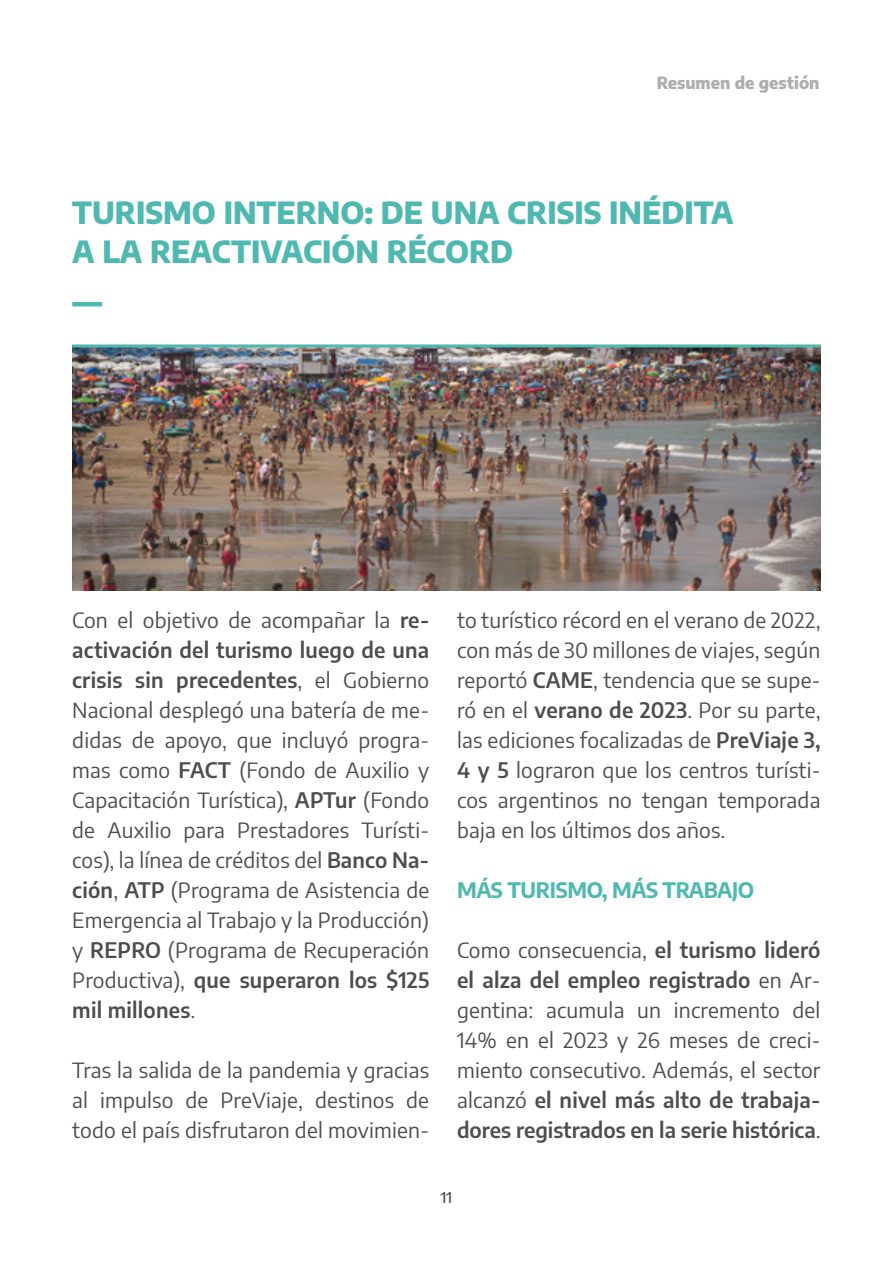
<style>
.page{position:relative;width:893px;height:1263px;background:#fff}
.page>*{position:absolute;margin:0;border:0;box-sizing:border-box;transform-origin:0 0}
.t1{font:800 30px/39px "Encode Sans";color:#4fb8b0}
.t2{font:21px/30px "Encode Sans";letter-spacing:.01em;color:#4d4d4d;text-align:justify}
.t3{font:700 21px "Encode Sans";letter-spacing:-.02em;color:#4fb8b0}
.t4{font:800 16.5px "Encode Sans";color:#adaeaf}
.t5{font:500 15px "Encode Sans";color:#4d4d4d}
.s1{font-weight:600}
</style>
<div class="page">
<img style="left:72px;top:347px;width:749px;height:243px">
<hr style="left:72px;top:302px;width:30px;height:4px;background:#4fb8b0">
<hr style="left:72px;top:344px;width:749px;height:3px;background:#4fb8b0">
<p class="t4" style="left:657px;top:70px;width:164px">Resumen de gestión</p>
<h1 class="t1" style="left:72px;top:191px;width:663px">TURISMO INTERNO: DE UNA CRISIS INÉDITA<br>A LA REACTIVACIÓN RÉCORD</h1>
<p class="t2" style="left:72px;top:604px;width:359px">Con el objetivo de acompañar la <span class="s1">re&shy;activación del turismo luego de una crisis sin precedentes</span>, el Gobierno Nacional desplegó una batería de me&shy;didas de apoyo, que incluyó progra&shy;mas como <span class="s1">FACT</span> (Fondo de Auxilio y Capacitación Turística), <span class="s1">APTur</span> (Fondo de Auxilio para Prestadores Turísti&shy;cos), la línea de créditos del <span class="s1">Banco Na&shy;ción</span>, <span class="s1">ATP</span> (Programa de Asistencia de Emergencia al Trabajo y la Producción) y <span class="s1">REPRO</span> (Programa de Recuperación Productiva), <span class="s1">que superaron los $125 mil millones</span>.</p>
<p class="t2" style="left:72px;top:1054px;width:358px">Tras la salida de la pandemia y gracias al impulso de PreViaje, destinos de todo el país disfrutaron del movimien-</p>
<p class="t2" style="left:457px;top:604px;width:365px">to turístico récord en el verano de 2022, con más de 30 millones de viajes, según reportó <span class="s1">CAME</span>, tendencia que se supe&shy;ró en el <span class="s1">verano de 2023</span>. Por su parte, las ediciones focalizadas de <span class="s1">PreViaje 3, 4 y 5</span> lograron que los centros turísti&shy;cos argentinos no tengan temporada baja en los últimos dos años.</p>
<p class="t3" style="left:457px;top:874px;width:299px">MÁS TURISMO, MÁS TRABAJO</p>
<p class="t2" style="left:457px;top:934px;width:365px">Como consecuencia, <span class="s1">el turismo lideró el alza del empleo registrado</span> en Ar&shy;gentina: acumula un incremento del 14% en el 2023 y 26 meses de creci&shy;miento consecutivo. Además, el sector alcanzó <span class="s1">el nivel más alto de trabaja&shy;dores registrados en la serie histórica</span>.</p>
<p class="t5" style="left:441px;top:1186px;width:13px">11</p>
</div>
